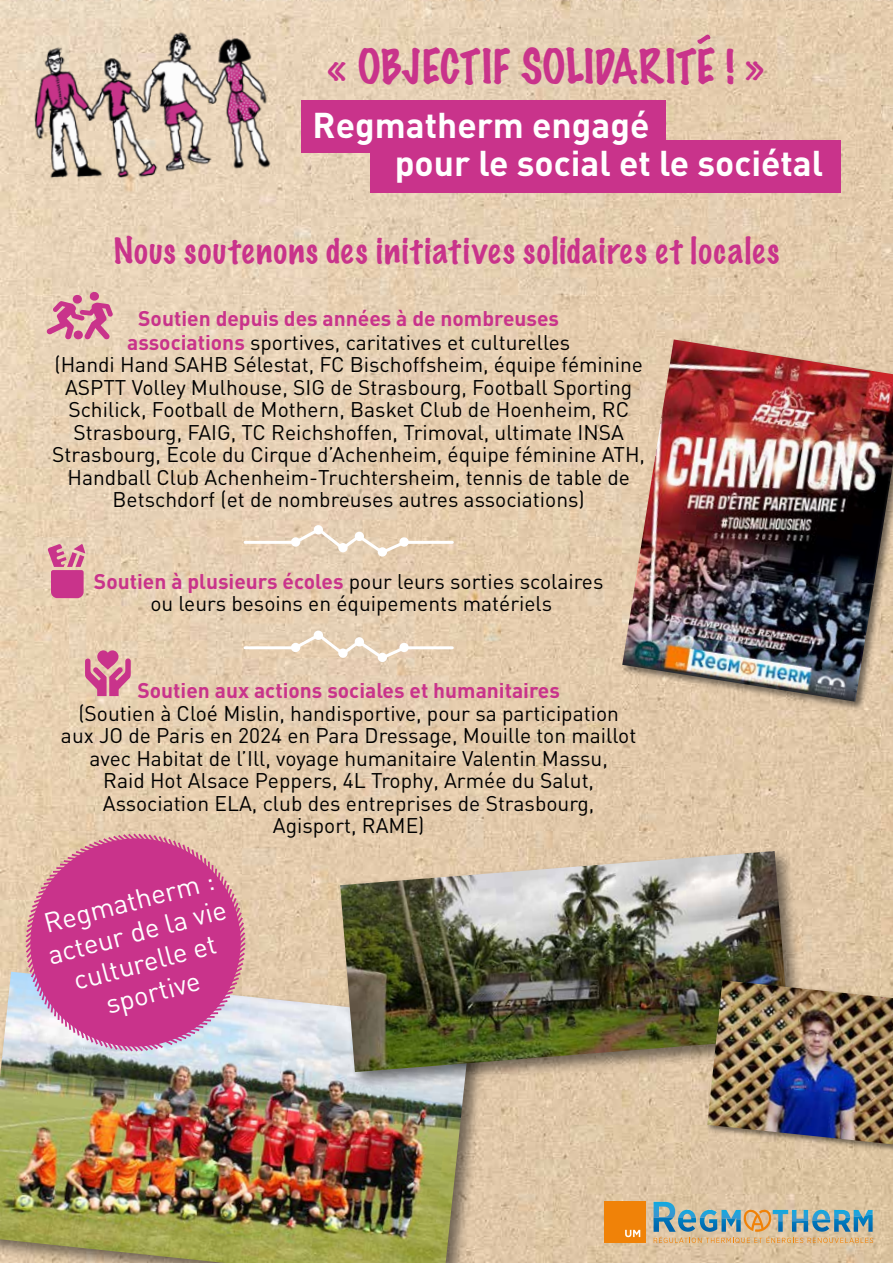
<style>
.page{position:relative;width:893px;height:1263px;background:#fff}
.page>*{position:absolute;margin:0;border:0;box-sizing:border-box;transform-origin:0 0}
.t1{font:100 43.2px "Marker Felt";color:#c9338b}
.t2{font:700 35.4px/38px "DIN";color:#fff}
.t3{font:100 33px "Marker Felt";letter-spacing:.045em;color:#c9338b}
.t4{font:27.3px/31.2px "DIN";color:#fff;text-align:center}
.t5{font:21px/22.6px "DIN";color:#000;text-align:center}
.t6{font:700 21px "DIN";color:#c9338b}
.s1{font-weight:700;color:#c9338b}
</style>
<div class="page">
<img style="left:0;top:0;width:893px;height:1263px">
<img style="left:22px;top:27px;width:256px;height:156px">
<div style="left:605px;top:1202px;width:41px;height:41px;background:#f08208"></div>
<svg style="left:625px;top:1230px;width:15px;height:7px"></svg>
<svg style="left:654px;top:1202px;width:219px;height:41px;background:#abb0a1"></svg>
<svg style="left:85px;top:650px;width:46px;height:46px;background:#d77d9d"></svg>
<svg style="left:48px;top:544px;width:37px;height:54px;background:#d36a99"></svg>
<svg style="left:46px;top:291px;width:67px;height:49px;background:#db92a5"></svg>
<div style="left:620px;top:338px;width:273px;height:373px;background:#000;opacity:.5"></div>
<img style="left:622px;top:339px;width:271px;height:363px">
<div style="left:0;top:968px;width:490px;height:295px;background:#000;opacity:.5"></div>
<img style="left:0;top:972px;width:471px;height:291px">
<div style="left:337px;top:848px;width:470px;height:242px;background:#000;opacity:.5"></div>
<img style="left:340px;top:851px;width:449px;height:221px">
<div style="left:706px;top:978px;width:187px;height:175px;background:#000;opacity:.5"></div>
<img style="left:707px;top:980px;width:186px;height:164px">
<svg style="left:19px;top:827px;width:233px;height:231px;background:#d7cfc1"></svg>
<svg style="left:24px;top:831px;width:224px;height:222px;background:#cf609c"></svg>
<svg style="left:242px;top:526px;width:213px;height:30px;background:#e7d1b7"></svg>
<div style="left:314px;top:525px;width:9px;height:9px;background:#fff;border-radius:50%"></div>
<div style="left:355px;top:532px;width:9px;height:9px;background:#fff;border-radius:50%"></div>
<div style="left:338px;top:543px;width:10px;height:9px;background:#fff;border-radius:50%"></div>
<div style="left:291px;top:537px;width:9px;height:10px;background:#fff;border-radius:50%"></div>
<div style="left:399px;top:537px;width:10px;height:10px;background:#fff;border-radius:50%"></div>
<div style="left:378px;top:547px;width:9px;height:10px;background:#fff;border-radius:50%"></div>
<svg style="left:242px;top:631px;width:213px;height:30px;background:#e7d1b7"></svg>
<div style="left:314px;top:631px;width:9px;height:9px;background:#fff;border-radius:50%"></div>
<div style="left:355px;top:637px;width:9px;height:9px;background:#fff;border-radius:50%"></div>
<div style="left:338px;top:648px;width:10px;height:10px;background:#fff;border-radius:50%"></div>
<div style="left:291px;top:643px;width:9px;height:9px;background:#fff;border-radius:50%"></div>
<div style="left:399px;top:643px;width:10px;height:9px;background:#fff;border-radius:50%"></div>
<div style="left:378px;top:653px;width:9px;height:9px;background:#fff;border-radius:50%"></div>
<div style="left:301px;top:100px;width:364px;height:53px;background:#c9338b"></div>
<div style="left:370px;top:140px;width:471px;height:52px;background:#c9338b"></div>
<svg style="left:696px;top:34px;width:15px;height:11px"></svg>
<h1 class="t1" style="left:327px;top:32px;width:438px">« OBJECTIF SOLIDARITE ! »</h1>
<h2 class="t2" style="left:395px;top:105px;width:430px;text-indent:-82px">Regmatherm engagé<br>pour le social et le sociétal</h2>
<h3 class="t3" style="left:113px;top:224px;width:668px">Nous soutenons des initiatives solidaires et locales</h3>
<p class="t5" style="left:52px;top:306px;width:594px"><span class="s1">Soutien depuis des années à de nombreuses<br>associations</span> sportives, caritatives et culturelles<br>(Handi Hand SAHB Sélestat, FC Bischoffsheim, équipe féminine ASPTT Volley Mulhouse, SIG de Strasbourg, Football Sporting Schilick, Football de Mothern, Basket Club de Hoenheim, RC Strasbourg, FAIG, TC Reichshoffen, Trimoval, ultimate INSA Strasbourg, Ecole du Cirque d’Achenheim, équipe féminine ATH, Handball Club Achenheim-Truchtersheim, tennis de table de Betschdorf (et de nombreuses autres associations)</p>
<p class="t5" style="left:94px;top:569px;width:511px"><span class="s1">Soutien à plusieurs écoles</span> pour leurs sorties scolaires ou leurs besoins en équipements matériels</p>
<p class="t6" style="left:137px;top:677px;width:424px">Soutien aux actions sociales et humanitaires</p>
<p class="t5" style="left:61px;top:701px;width:577px">(Soutien à Cloé Mislin, handisportive, pour sa participation aux JO de Paris en 2024 en Para Dressage, Mouille ton maillot avec Habitat de l’Ill, voyage humanitaire Valentin Massu,<br>Raid Hot Alsace Peppers, 4L Trophy, Armée du Salut, Association ELA, club des entreprises de Strasbourg, Agisport, RAME)</p>
<h3 class="t4" style="left:36px;top:910px;width:185px;rotate:-15deg">Regmatherm : acteur de la vie culturelle et sportive</h3>
</div>
